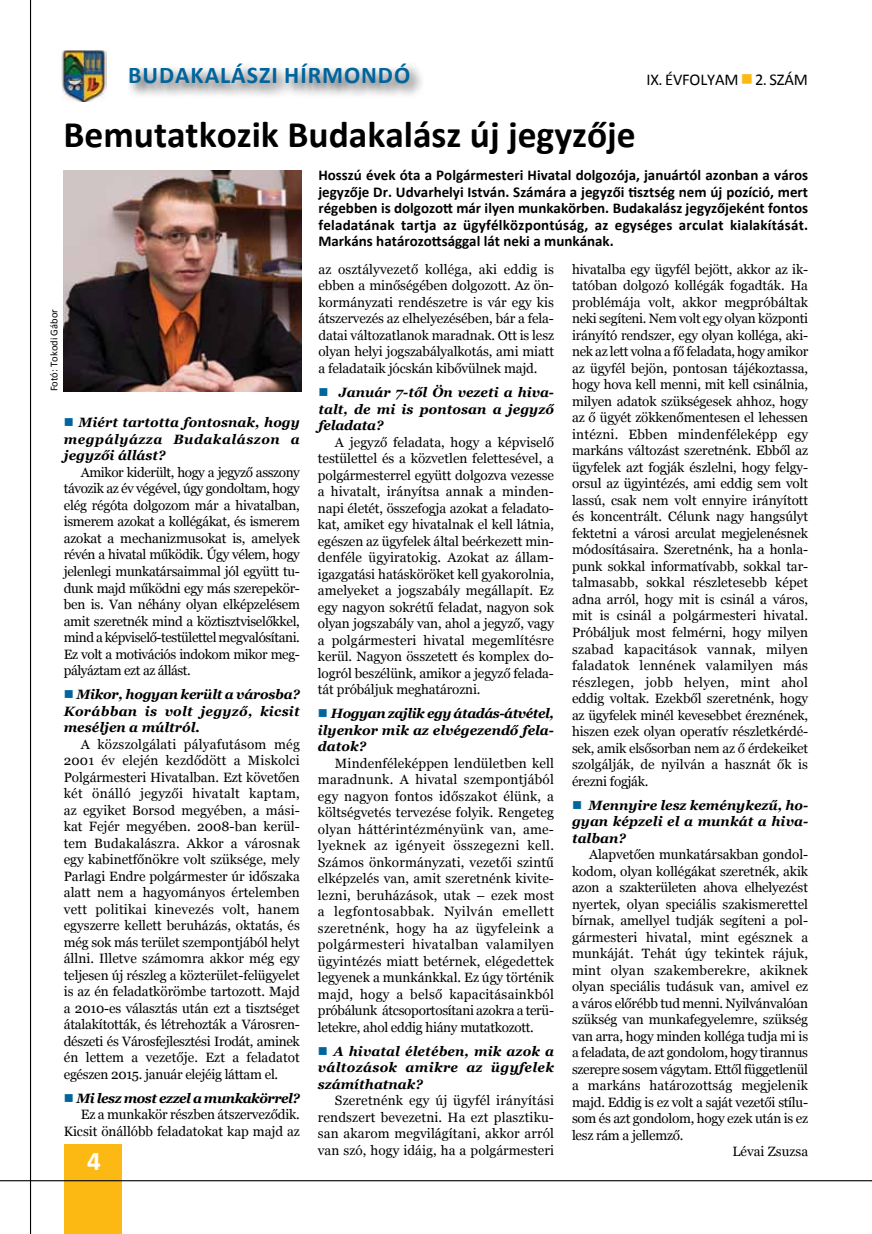
<style>
.page{position:relative;width:872px;height:1234px;background:#fff}
.page>*{position:absolute;margin:0;border:0;box-sizing:border-box;transform-origin:0 0}
.t1{font:700 37.5px "Calibri";color:#000}
.t2{font:700 27px "Calibri";color:#fff}
.t3{font:700 24px "Calibri";letter-spacing:.04em;color:#00649d}
.t4{font:16.5px "Calibri";letter-spacing:-.01em;color:#000}
.t5{font:700 15px/16.5px "Calibri";color:#000;text-align:justify}
.t6{font:13.5px/16.5px "Georgia";letter-spacing:-.01em;color:#000;text-align:justify}
.t7{font:italic 700 13.5px/16.5px "Georgia";color:#000;text-align:justify}
.t8{font:13.5px "Georgia";letter-spacing:.01em;color:#000}
.t9{font:13.5px "Georgia";letter-spacing:.015em;color:#000}
.t10{font:10.5px "Calibri";color:#000}
.s1{color:#fdb913}
.s2{color:#00649d}
.s3{font-weight:700;font-style:italic}
</style>
<div class="page">
<hr style="left:30px;top:0;width:1px;height:1233px;background:#000">
<img style="left:61px;top:50px;width:45px;height:52px">
<div style="left:126px;top:60px;width:299px;height:39px;background:#000;opacity:.75"></div>
<div style="left:64px;top:1144px;width:58px;height:89px;background:#fdb913"></div>
<hr style="left:0;top:1179px;width:872px;height:1px;background:#000">
<img style="left:64px;top:170px;width:237px;height:221px">
<h3 class="t3" style="left:128px;top:60px;width:284px">Budakalászi hírmondó</h3>
<p class="t4" style="left:646px;top:69px;width:163px">IX. ÉVFOLYAM <span class="s1">■</span> 2. SZÁM</p>
<h1 class="t1" style="left:64px;top:111px;width:573px">Bemutatkozik Budakalász új jegyzője</h1>
<p class="t5" style="left:318px;top:167px;width:491px">Hosszú évek óta a Polgármesteri Hivatal dolgozója, januártól azonban a város jegyzője Dr. Udvarhelyi István. Számára a jegyzői tisztség nem új pozíció, mert régebben is dolgozott már ilyen munkakörben. Budakalász jegyzőjeként fontos feladatának tartja az ügyfélközpontúság, az egységes arculat kialakítását.<br>Markáns határozottsággal lát neki a munkának.</p>
<p class="t10" style="left:47px;top:391px;width:84px;rotate:-90deg">FOTÓ: TOKODI GÁBOR</p>
<p class="t7" style="left:64px;top:414px;width:237px"><span class="s2">■</span> Miért tartotta fontosnak, hogy megpályázza Budakalászon a jegyzői állást?</p>
<p class="t6" style="left:64px;top:464px;width:238px;text-indent:17px">Amikor kiderült, hogy a jegyző asszony távozik az év végével, úgy gondoltam, hogy elég régóta dolgozom már a hivatalban, ismerem azokat a kollégákat, és ismerem azokat a mechanizmusokat is, amelyek révén a hivatal működik. Úgy vélem, hogy jelenlegi munkatársaimmal jól együtt tu&shy;dunk majd működni egy más szerepekör&shy;ben is. Van néhány olyan elképzelésem amit szeretnék mind a köztisztviselőkkel, mind a képviselő-testülettel megvalósítani.<br>Ez volt a motivációs indokom mikor meg&shy;pályáztam ezt az állást.</p>
<p class="t7" style="left:64px;top:686px;width:237px"><span class="s2">■</span> Mikor, hogyan került a városba?<br>Korábban is volt jegyző, kicsit meséljen a múltról.</p>
<p class="t6" style="left:64px;top:735px;width:238px;text-indent:17px">A közszolgálati pályafutásom még 2001 év elején kezdődött a Miskolci Polgármesteri Hivatalban. Ezt követően két önálló jegyzői hivatalt kaptam, az egyiket Borsod megyében, a mási&shy;kat Fejér megyében. 2008-ban kerül&shy;tem Budakalászra. Akkor a városnak egy kabinetfőnökre volt szüksége, mely Parlagi Endre polgármester úr időszaka alatt nem a hagyományos értelemben vett politikai kinevezés volt, hanem egyszerre kellett beruházás, oktatás, és még sok más terület szempontjából helyt állni. Illetve számomra akkor még egy teljesen új részleg a közterület-felügyelet is az én feladatkörömbe tartozott. Majd a 2010-es választás után ezt a tisztséget átalakították, és létrehozták a Városren&shy;dészeti és Városfejlesztési Irodát, aminek én lettem a vezetője. Ezt a feladatot egészen 2015. január elejéig láttam el.</p>
<p class="t6" style="left:64px;top:1089px;width:238px;text-align:right"><span class="s2">■</span> <span class="s3">Mi lesz most ezzel a munkakörrel?<br></span>Ez a munkakör részben átszerveződik.<br>Kicsit önállóbb feladatokat kap majd az</p>
<h2 class="t2" style="left:87px;top:1143px;width:15px">4</h2>
<p class="t6" style="left:318px;top:261px;width:237px">az osztályvezető kolléga, aki eddig is ebben a minőségében dolgozott. Az ön&shy;kormányzati rendészetre is vár egy kis átszervezés az elhelyezésében, bár a fela&shy;datai változatlanok maradnak. Ott is lesz olyan helyi jogszabályalkotás, ami miatt a feladataik jócskán kibővülnek majd.</p>
<p class="t7" style="left:318px;top:384px;width:237px"><span class="s2">■</span> Január 7-től Ön vezeti a hiva&shy;talt, de mi is pontosan a jegyző feladata?</p>
<p class="t6" style="left:318px;top:433px;width:238px;text-indent:17px">A jegyző feladata, hogy a képviselő testülettel és a közvetlen felettesével, a polgármesterrel együtt dolgozva vezesse a hivatalt, irányítsa annak a minden&shy;napi életét, összefogja azokat a feladato&shy;kat, amiket egy hivatalnak el kell látnia, egészen az ügyfelek által beérkezett min&shy;denféle ügyiratokig. Azokat az állam&shy;igazgatási hatásköröket kell gyakorolnia, amelyeket a jogszabály megállapít. Ez egy nagyon sokrétű feladat, nagyon sok olyan jogszabály van, ahol a jegyző, vagy a polgármesteri hivatal megemlítésre kerül. Nagyon összetett és komplex do&shy;logról beszélünk, amikor a jegyző felada&shy;tát próbáljuk meghatározni.</p>
<p class="t7" style="left:318px;top:705px;width:238px"><span class="s2">■</span> Hogyan zajlik egy átadás-átvétel, ilyenkor mik az elvégezendő fela&shy;datok?</p>
<p class="t6" style="left:318px;top:754px;width:238px;text-indent:17px">Mindenféleképpen lendületben kell maradnunk. A hivatal szempontjából egy nagyon fontos időszakot élünk, a költségvetés tervezése folyik. Rengeteg olyan háttérintézményünk van, ame&shy;lyeknek az igényeit összegezni kell.<br>Számos önkormányzati, vezetői szintű elképzelés van, amit szeretnénk kivite&shy;lezni, beruházások, utak – ezek most a legfontosabbak. Nyilván emellett szeretnénk, hogy ha az ügyfeleink a polgármesteri hivatalban valamilyen ügyintézés miatt betérnek, elégedettek legyenek a munkánkkal. Ez úgy történik majd, hogy a belső kapacitásainkból próbálunk átcsoportosítani azokra a terü&shy;letekre, ahol eddig hiány mutatkozott.</p>
<p class="t7" style="left:318px;top:1042px;width:238px"><span class="s2">■</span> A hivatal életében, mik azok a változások amikre az ügyfelek számíthatnak?</p>
<p class="t6" style="left:318px;top:1092px;width:238px;text-indent:17px">Szeretnénk egy új ügyfél irányítási rendszert bevezetni. Ha ezt plasztiku&shy;san akarom megvilágítani, akkor arról van szó, hogy idáig, ha a polgármesteri</p>
<p class="t6" style="left:572px;top:261px;width:238px">hivatalba egy ügyfél bejött, akkor az ik&shy;tatóban dolgozó kollégák fogadták. Ha problémája volt, akkor megpróbáltak neki segíteni. Nem volt egy olyan központi irányító rendszer, egy olyan kolléga, aki&shy;nek az lett volna a fő feladata, hogy amikor az ügyfél bejön, pontosan tájékoztassa, hogy hova kell menni, mit kell csinálnia, milyen adatok szükségesek ahhoz, hogy az ő ügyét zökkenőmentesen el lehessen intézni. Ebben mindenféleképp egy markáns változást szeretnénk. Ebből az ügyfelek azt fogják észlelni, hogy felgy&shy;orsul az ügyintézés, ami eddig sem volt lassú, csak nem volt ennyire irányított és koncentrált. Célunk nagy hangsúlyt fektetni a városi arculat megjelenésnek módosításaira. Szeretnénk, ha a honla&shy;punk sokkal informatívabb, sokkal tar&shy;talmasabb, sokkal részletesebb képet adna arról, hogy mit is csinál a város, mit is csinál a polgármesteri hivatal.<br>Próbáljuk most felmérni, hogy milyen szabad kapacitások vannak, milyen faladatok lennének valamilyen más részlegen, jobb helyen, mint ahol eddig voltak. Ezekből szeretnénk, hogy az ügyfelek minél kevesebbet éreznének, hiszen ezek olyan operatív részletkérdé&shy;sek, amik elsősorban nem az ő érdekeiket szolgálják, de nyilván a hasznát ők is érezni fogják.</p>
<p class="t7" style="left:572px;top:796px;width:238px"><span class="s2">■</span> Mennyire lesz keménykezű, ho&shy;gyan képzeli el a munkát a hiva&shy;talban?</p>
<p class="t6" style="left:589px;top:846px;width:221px">Alapvetően munkatársakban gondol-</p>
<p class="t6" style="left:572px;top:862px;width:237px">kodom, olyan kollégákat szeretnék, akik</p>
<p class="t6" style="left:572px;top:879px;width:238px">azon a szakterületen ahova elhelyezést</p>
<p class="t6" style="left:572px;top:895px;width:238px">nyertek, olyan speciális szakismerettel</p>
<p class="t6" style="left:572px;top:912px;width:236px">bírnak, amellyel tudják segíteni a pol-</p>
<p class="t8" style="left:572px;top:929px;width:238px">gármesteri hivatal, mint egésznek a</p>
<p class="t8" style="left:572px;top:945px;width:238px">munkáját. Tehát úgy tekintek rájuk,</p>
<p class="t9" style="left:572px;top:962px;width:238px">mint olyan szakemberekre, akiknek</p>
<p class="t6" style="left:572px;top:978px;width:238px">olyan speciális tudásuk van, amivel ez</p>
<p class="t6" style="left:572px;top:994px;width:238px">a város előrébb tud menni. Nyilvánvalóan</p>
<p class="t6" style="left:572px;top:1011px;width:238px">szükség van munkafegyelemre, szükség</p>
<p class="t6" style="left:572px;top:1027px;width:238px">van arra, hogy minden kolléga tudja mi is</p>
<p class="t6" style="left:572px;top:1044px;width:238px">a feladata, de azt gondolom, hogy tirannus</p>
<p class="t6" style="left:572px;top:1060px;width:237px">szerepre sosem vágytam. Ettől függetlenül</p>
<p class="t8" style="left:572px;top:1077px;width:237px">a markáns határozottság megjelenik</p>
<p class="t6" style="left:572px;top:1093px;width:238px">majd. Eddig is ez volt a saját vezetői stílu-</p>
<p class="t6" style="left:572px;top:1109px;width:238px">som és azt gondolom, hogy ezek után is ez</p>
<p class="t6" style="left:572px;top:1126px;width:113px">lesz rám a jellemző.</p>
<p class="t6" style="left:732px;top:1142px;width:77px">Lévai Zsuzsa</p>
</div>
